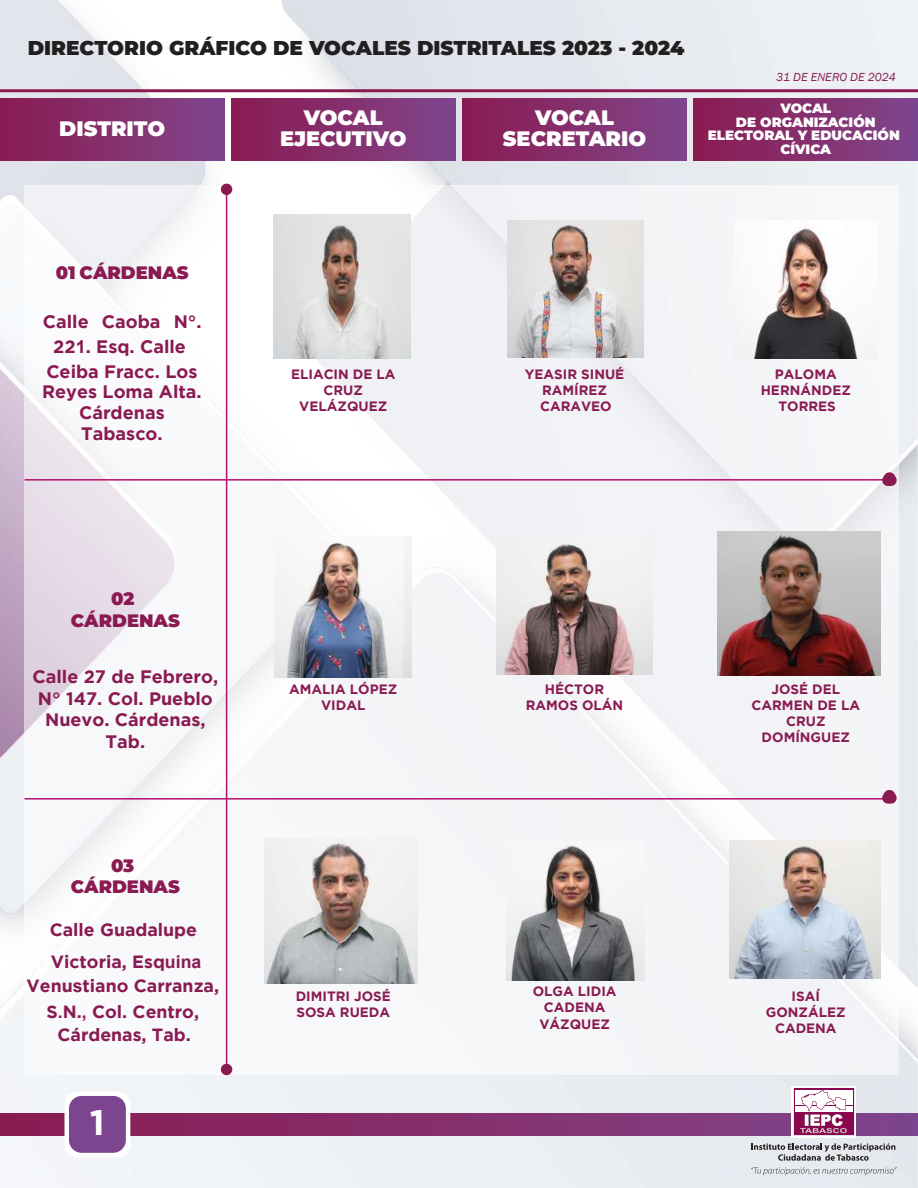
<style>
.page{position:relative;width:918px;height:1188px;background:#fff}
.page>*{position:absolute;margin:0;border:0;box-sizing:border-box;transform-origin:0 0}
.t1{font:700 35.55px "Gotham";color:#fff}
.t2{font:900 20.85px/21px "Montserrat";color:#fff;text-align:center}
.t3{font:900 19.95px "Montserrat";color:#231f20}
.t4{font:700 18px/21.6px "Gotham";color:#8a1a52;text-align:center}
.t5{font:900 18px/21.6px "Montserrat";color:#8a1a52;text-align:center}
.t6{font:700 17.7px/31.3px "Gotham";color:#8a1a52}
.t7{font:700 13.5px/16.2px "Gotham";color:#8a1a52;text-align:center}
.t8{font:900 13.5px/13.5px "Montserrat";color:#fff;text-align:center}
.t9{font:italic 12px "Franklin Gothic";color:#8a1a52}
.s1{font-family:"Arial"}
</style>
<div class="page">
<img style="left:0;top:0;width:918px;height:1188px">
<div style="left:25px;top:185px;width:874px;height:890px;background:#f4f5f7"></div>
<svg style="left:0;top:1113px;width:918px;height:23px;background:#85306e"></svg>
<hr style="left:0;top:89px;width:918px;height:3px;background:#8a1a52">
<hr style="left:226px;top:189px;width:1px;height:877px;background:#b40e6c">
<svg style="left:220px;top:1063px;width:13px;height:12px"></svg>
<svg style="left:220px;top:183px;width:14px;height:12px"></svg>
<hr style="left:25px;top:479px;width:864px;height:2px;background:#b40e6c">
<svg style="left:881px;top:471px;width:17px;height:15px"></svg>
<hr style="left:25px;top:798px;width:864px;height:2px;background:#b40e6c">
<svg style="left:881px;top:790px;width:16px;height:14px"></svg>
<div style="left:65px;top:1091px;width:65px;height:66px;background:#fff;border-radius:13px"></div>
<svg style="left:69px;top:1096px;width:57px;height:57px;background:#834d94"></svg>
<div style="left:0;top:98px;width:224px;height:63px;background:linear-gradient(to right,#8b1b50,#7f468d)"></div>
<div style="left:231px;top:98px;width:224px;height:63px;background:linear-gradient(to right,#8b1b50,#7f468c)"></div>
<div style="left:462px;top:98px;width:225px;height:63px;background:linear-gradient(to right,#8b1a50,#7f468d)"></div>
<div style="left:694px;top:98px;width:224px;height:63px;background:linear-gradient(to right,#8b1b50,#7f468d)"></div>
<div style="left:792px;top:1086px;width:64px;height:51px;background:linear-gradient(to bottom,#e9e9e9,#e9e9e9)"></div>
<svg style="left:794px;top:1088px;width:60px;height:48px"></svg>
<svg style="left:751px;top:1167px;width:146px;height:8px"></svg>
<svg style="left:751px;top:1143px;width:144px;height:18px;background:#b5b7ba"></svg>
<img style="left:273px;top:215px;width:137px;height:143px">
<img style="left:754px;top:220px;width:103px;height:138px">
<img style="left:507px;top:220px;width:136px;height:138px">
<img style="left:275px;top:543px;width:137px;height:134px">
<img style="left:496px;top:544px;width:157px;height:130px">
<img style="left:718px;top:531px;width:162px;height:145px">
<img style="left:265px;top:843px;width:153px;height:140px">
<img style="left:730px;top:841px;width:150px;height:138px">
<img style="left:506px;top:845px;width:138px;height:135px">
<h3 class="t3" style="left:28px;top:32px;width:658px">DIRECTORIO GRÁFICO DE VOCALES DISTRITALES 2023 - 2024</h3>
<p class="t9" style="left:776px;top:70px;width:121px">31 DE ENERO DE 2024</p>
<h2 class="t2" style="left:59px;top:116px;width:107px">DISTRITO</h2>
<h2 class="t2" style="left:280px;top:106px;width:128px">VOCAL<br>EJECUTIVO</h2>
<h2 class="t2" style="left:503px;top:106px;width:145px">VOCAL<br>SECRETARIO</h2>
<p class="t8" style="left:708px;top:101px;width:194px">VOCAL<br>DE ORGANIZACIÓN<br>ELECTORAL Y EDUCACIÓN<br>CÍVICA</p>
<h3 class="t5" style="left:56px;top:260px;width:134px">01 CÁRDENAS</h3>
<h3 class="t4" style="left:43px;top:308px;width:160px;line-height:24.9px">Calle Caoba N°.<br>22<span class="s1">1</span>. Esq. Calle<br>Ceiba Fracc. Los</h3>
<h3 class="t4" style="left:42px;top:381px;width:161px;line-height:21.1px">Reyes Loma Alta.<br>Cárdenas<br>Tabasco.</h3>
<h3 class="t5" style="left:71px;top:587px;width:111px">02<br>CÁRDENAS</h3>
<h3 class="t4" style="left:33px;top:665px;width:187px">Calle 27 de Febrero,<br>N° 147. Col. Pueblo<br>Nuevo. Cárdenas,<br>Tab.</h3>
<h3 class="t5" style="left:71px;top:853px;width:111px">03<br>CÁRDENAS</h3>
<h3 class="t6" style="left:50px;top:914px;width:153px">Calle Guadalupe<br>Victoria, Esq<span class="s1">uina</span></h3>
<h3 class="t6" style="left:27px;top:969px;width:194px">Venu<span class="s1">s</span>tiano Carranza,</h3>
<h3 class="t6" style="left:47px;top:996px;width:154px">S<span class="s1">.</span>N.<span class="s1">,</span> Col. Centro,</h3>
<h3 class="t6" style="left:57px;top:1019px;width:135px">Cárdenas, Tab.</h3>
<h1 class="t1" style="left:90px;top:1102px;width:16px">1</h1>
<p class="t7" style="left:291px;top:366px;width:106px">ELIACIN DE LA<br>CRUZ<br>VELÁZQUEZ</p>
<p class="t7" style="left:525px;top:366px;width:101px">YEASIR SINUÉ<br>RAMÍREZ<br>CARAVEO</p>
<p class="t7" style="left:761px;top:366px;width:92px">PALOMA<br>HERNÁNDEZ<br>TORRES</p>
<p class="t7" style="left:289px;top:681px;width:110px">AMALIA LÓPEZ<br>VIDAL</p>
<p class="t7" style="left:526px;top:681px;width:99px">HÉCTOR<br>RAMOS OLÁN</p>
<p class="t7" style="left:752px;top:681px;width:110px">JOSÉ DEL<br>CARMEN DE LA<br>CRUZ<br>DOMÍNGUEZ</p>
<p class="t7" style="left:296px;top:988px;width:97px;text-align:left">DIMITRI JOSÉ<br>SOSA RUEDA</p>
<p class="t7" style="left:533px;top:983px;width:85px">OLGA LIDIA<br>CADENA<br>VÁZQUEZ</p>
<p class="t7" style="left:766px;top:988px;width:81px">ISAÍ<br>GONZÁLEZ<br>CADENA</p>
</div>
